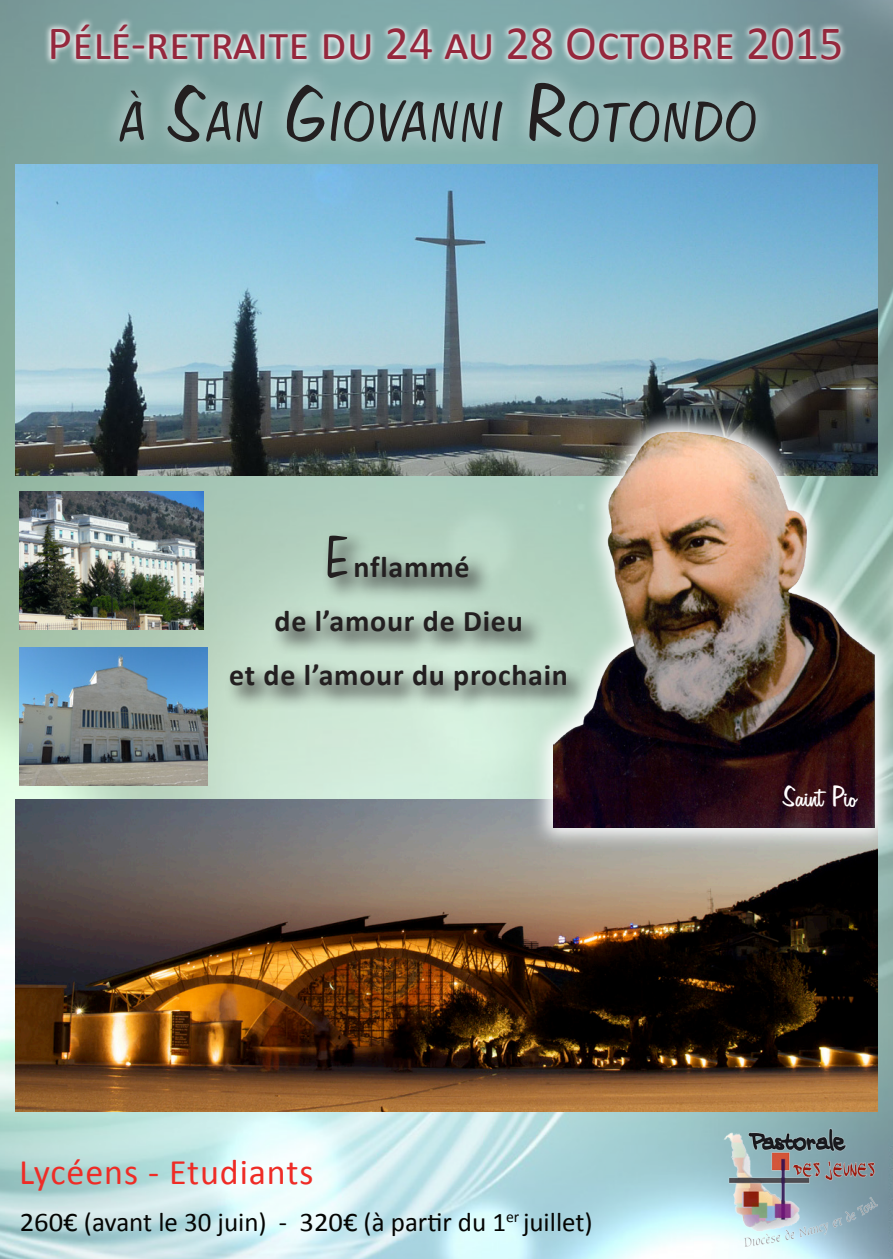
<style>
.page{position:relative;width:893px;height:1259px;background:#fff}
.page>*{position:absolute;margin:0;border:0;box-sizing:border-box;transform-origin:0 0}
.t1{font:italic 67.5px "Freehand 575 BT Regular B";color:#231f20;scale:.8 1}
.t2{font:italic 63px "Freehand 575 BT Regular B";color:#231f20}
.t3{font:48px "Calibri";color:#95283d}
.t4{font:36px "Calibri";letter-spacing:.025em;color:#ee2c26}
.t5{font:italic 33px "Freehand 575 BT Regular B";color:#fff}
.t6{font:700 30px "Calibri";letter-spacing:.025em;color:#231f20}
.t7{font:27px "Calibri";color:#040503;scale:1.06 1}
.s1{font-size:90px}
</style>
<div class="page">
<img style="left:0;top:0;width:893px;height:1259px">
<img style="left:719px;top:1128px;width:158px;height:118px">
<svg style="left:44px;top:17px;width:803px;height:49px;background:#a3bebe"></svg>
<div style="left:101px;top:64px;width:674px;height:95px;background:#fff;opacity:.75"></div>
<img style="left:15px;top:799px;width:862px;height:312px">
<img style="left:15px;top:164px;width:862px;height:312px">
<div style="left:224px;top:529px;width:367px;height:186px;background:#231f20;opacity:.7"></div>
<svg style="left:529px;top:366px;width:364px;height:485px;background:#a8b9b2"></svg>
<img style="left:554px;top:370px;width:321px;height:457px">
<img style="left:19px;top:492px;width:184px;height:137px">
<img style="left:20px;top:647px;width:187px;height:138px">
<p class="t3" style="left:48px;top:13px;width:797px">Pélé-retraite du 24 au 28 Octobre 2015</p>
<p class="t2" style="left:122px;top:90px;width:652px">À <span class="s1">S</span>AN <span class="s1">G</span>IOVANNI <span class="s1">R</span>OTONDO</p>
<p class="t1" style="left:328px;top:522px;width:48px">E</p>
<p class="t6" style="left:354px;top:548px;width:117px">nflammé</p>
<p class="t6" style="left:274px;top:602px;width:250px">de l’amour de Dieu</p>
<p class="t6" style="left:229px;top:656px;width:340px">et de l’amour du prochain</p>
<p class="t4" style="left:19px;top:1149px;width:296px">Lycéens - Etudiants</p>
<p class="t7" style="left:20px;top:1205px;width:542px">260€ (avant le 30 juin) - 320€ (à partir du 1<sup>er</sup> juillet)</p>
<p class="t5" style="left:785px;top:779px;width:85px">Saint Pio</p>
</div>
